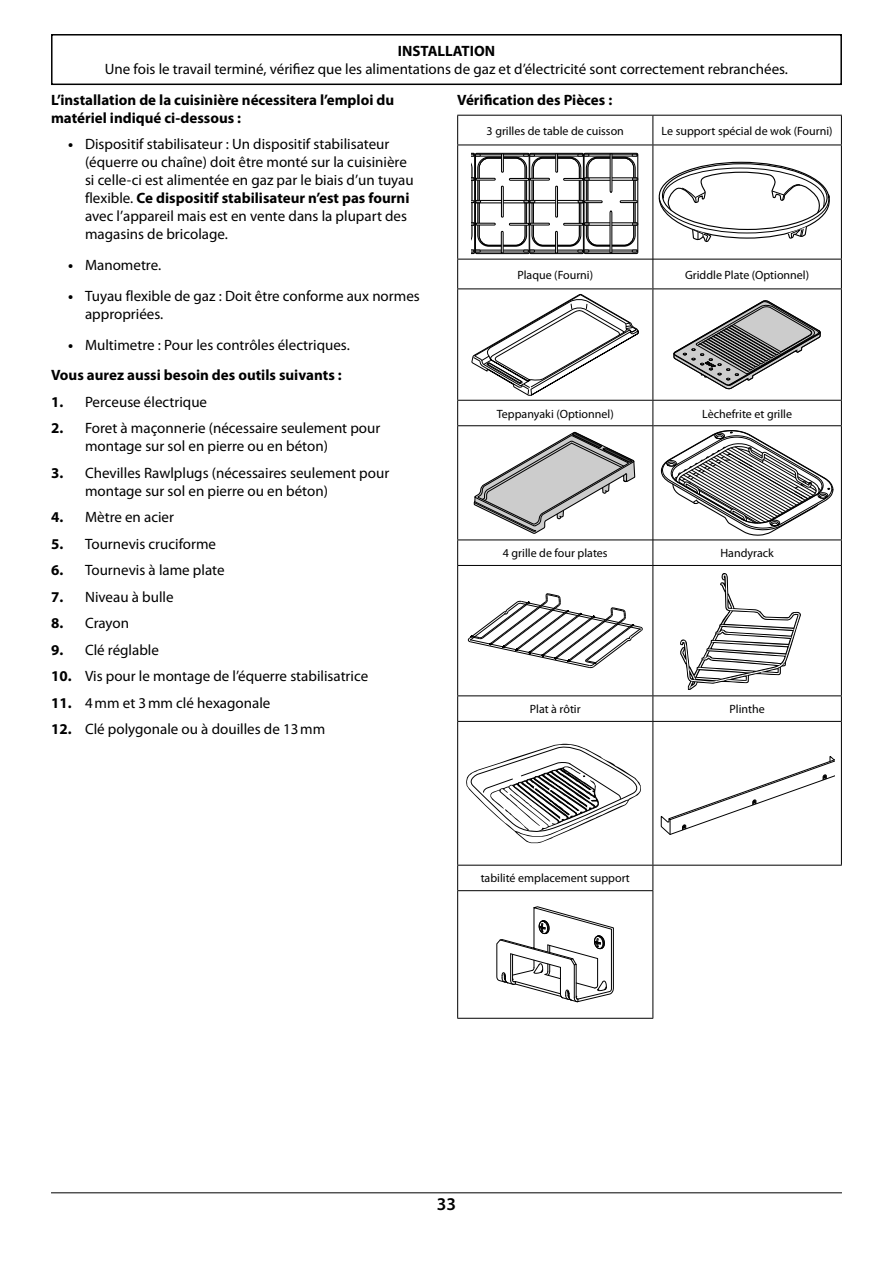
<style>
.page{position:relative;width:893px;height:1263px;background:#fff}
.page>*{position:absolute;margin:0;border:0;box-sizing:border-box;transform-origin:0 0}
.t1{font:600 18px "Myriad Pro";color:#000}
.t2{font:15px/18px "Myriad Pro";color:#000}
.Body{font:700 15px "Myriad Pro";color:#000}
.Body_centre{font:12px "Myriad Pro";color:#000}
.s1{font-weight:700}
</style>
<div class="page">
<div style="left:51px;top:34px;width:791px;height:51px;border:2px solid #000"></div>
<hr style="left:51px;top:1192px;width:791px;height:1px;background:#000">
<hr style="left:457px;top:115px;width:196px;height:1px;background:#000">
<svg style="left:457px;top:116px;width:1px;height:29px"></svg>
<hr style="left:653px;top:115px;width:189px;height:1px;background:#000">
<svg style="left:652px;top:116px;width:1px;height:29px"></svg>
<svg style="left:841px;top:116px;width:1px;height:29px"></svg>
<hr style="left:457px;top:145px;width:196px;height:1px;background:#000">
<hr style="left:457px;top:145px;width:1px;height:114px;background:#000">
<hr style="left:653px;top:145px;width:189px;height:1px;background:#000">
<hr style="left:652px;top:145px;width:1px;height:114px;background:#000">
<hr style="left:841px;top:145px;width:1px;height:114px;background:#000">
<hr style="left:457px;top:259px;width:196px;height:1px;background:#000">
<svg style="left:457px;top:259px;width:1px;height:29px"></svg>
<hr style="left:457px;top:288px;width:195px;height:1px;background:#000">
<hr style="left:457px;top:289px;width:1px;height:111px;background:#000">
<svg style="left:841px;top:401px;width:1px;height:24px"></svg>
<hr style="left:653px;top:425px;width:189px;height:1px;background:#000">
<hr style="left:841px;top:426px;width:1px;height:113px;background:#000">
<svg style="left:457px;top:540px;width:1px;height:25px"></svg>
<hr style="left:652px;top:539px;width:190px;height:1px;background:#000">
<svg style="left:652px;top:540px;width:1px;height:25px"></svg>
<svg style="left:841px;top:540px;width:1px;height:25px"></svg>
<hr style="left:457px;top:565px;width:196px;height:1px;background:#000">
<hr style="left:457px;top:566px;width:1px;height:129px;background:#000">
<hr style="left:653px;top:565px;width:189px;height:1px;background:#000">
<hr style="left:652px;top:566px;width:1px;height:129px;background:#000">
<hr style="left:841px;top:566px;width:1px;height:129px;background:#000">
<hr style="left:457px;top:695px;width:196px;height:1px;background:#000">
<svg style="left:457px;top:696px;width:1px;height:25px"></svg>
<hr style="left:653px;top:695px;width:189px;height:1px;background:#000">
<svg style="left:652px;top:696px;width:1px;height:25px"></svg>
<svg style="left:841px;top:696px;width:1px;height:25px"></svg>
<hr style="left:457px;top:721px;width:196px;height:1px;background:#000">
<hr style="left:457px;top:722px;width:1px;height:143px;background:#000">
<hr style="left:653px;top:721px;width:189px;height:1px;background:#000">
<hr style="left:652px;top:722px;width:1px;height:143px;background:#000">
<hr style="left:841px;top:722px;width:1px;height:143px;background:#000">
<hr style="left:457px;top:865px;width:196px;height:1px;background:#000">
<svg style="left:457px;top:865px;width:1px;height:25px"></svg>
<hr style="left:653px;top:865px;width:189px;height:1px;background:#000">
<svg style="left:652px;top:865px;width:1px;height:25px"></svg>
<hr style="left:457px;top:890px;width:196px;height:1px;background:#000">
<hr style="left:457px;top:891px;width:1px;height:127px;background:#000">
<hr style="left:652px;top:891px;width:1px;height:127px;background:#000">
<hr style="left:457px;top:1018px;width:196px;height:1px;background:#000">
<hr style="left:652px;top:259px;width:190px;height:1px;background:#000">
<svg style="left:652px;top:259px;width:1px;height:29px"></svg>
<svg style="left:841px;top:259px;width:1px;height:29px"></svg>
<hr style="left:652px;top:288px;width:190px;height:1px;background:#000">
<hr style="left:652px;top:289px;width:1px;height:111px;background:#000">
<hr style="left:841px;top:289px;width:1px;height:111px;background:#000">
<hr style="left:457px;top:400px;width:196px;height:1px;background:#000">
<svg style="left:457px;top:401px;width:1px;height:24px"></svg>
<hr style="left:653px;top:400px;width:189px;height:1px;background:#000">
<svg style="left:652px;top:401px;width:1px;height:24px"></svg>
<hr style="left:457px;top:425px;width:196px;height:1px;background:#000">
<hr style="left:457px;top:426px;width:1px;height:113px;background:#000">
<hr style="left:652px;top:426px;width:1px;height:113px;background:#000">
<hr style="left:457px;top:539px;width:196px;height:1px;background:#000">
<svg style="left:471px;top:152px;width:168px;height:103px"></svg>
<svg style="left:658px;top:162px;width:172px;height:80px"></svg>
<svg style="left:472px;top:294px;width:167px;height:102px"></svg>
<svg style="left:673px;top:300px;width:148px;height:90px"></svg>
<svg style="left:473px;top:431px;width:163px;height:103px"></svg>
<svg style="left:661px;top:430px;width:172px;height:106px"></svg>
<svg style="left:468px;top:593px;width:175px;height:75px"></svg>
<svg style="left:680px;top:573px;width:121px;height:117px"></svg>
<svg style="left:466px;top:744px;width:175px;height:99px"></svg>
<svg style="left:660px;top:756px;width:174px;height:79px"></svg>
<svg style="left:496px;top:906px;width:118px;height:97px"></svg>
<p class="Body" style="left:398px;top:41px;width:99px">INSTALLATION</p>
<p class="t2" style="left:105px;top:60px;width:685px">Une fois le travail terminé, vérifiez que les alimentations de gaz et d’électricité sont correctement rebranchées.</p>
<p class="Body" style="left:51px;top:90px;width:345px">L’installation de la cuisinière nécessitera l’emploi du</p>
<p class="Body" style="left:457px;top:90px;width:157px">Vérification des Pièces :</p>
<p class="Body" style="left:51px;top:108px;width:192px">matériel indiqué ci-dessous :</p>
<p class="t2" style="left:85px;top:135px;width:330px;text-indent:-17px"><span class="s1">•</span> Dispositif stabilisateur : Un dispositif stabilisateur (équerre ou chaîne) doit être monté sur la cuisinière si celle-ci est alimentée en gaz par le biais d’un tuyau flexible. <span class="s1">Ce dispositif stabilisateur n’est pas fourni </span>avec l’appareil mais est en vente dans la plupart des magasins de bricolage.</p>
<p class="t2" style="left:68px;top:256px;width:95px"><span class="s1">•</span> Manometre.</p>
<p class="t2" style="left:85px;top:287px;width:336px;text-indent:-17px"><span class="s1">•</span> Tuyau flexible de gaz : Doit être conforme aux normes appropriées.</p>
<p class="t2" style="left:68px;top:335px;width:283px"><span class="s1">•</span> Multimetre : Pour les contrôles électriques.</p>
<p class="Body" style="left:51px;top:365px;width:292px">Vous aurez aussi besoin des outils suivants :</p>
<p class="t2" style="left:51px;top:393px;width:158px"><span class="s1">1.</span> Perceuse électrique</p>
<p class="t2" style="left:85px;top:419px;width:297px;text-indent:-34px"><span class="s1">2.</span> Foret à maçonnerie (nécessaire seulement pour montage sur sol en pierre ou en béton)</p>
<p class="t2" style="left:85px;top:464px;width:306px;text-indent:-34px"><span class="s1">3.</span> Chevilles Rawlplugs (nécessaires seulement pour montage sur sol en pierre ou en béton)</p>
<p class="t2" style="left:51px;top:508px;width:124px"><span class="s1">4.</span> Mètre en acier</p>
<p class="t2" style="left:51px;top:535px;width:167px"><span class="s1">5.</span> Tournevis cruciforme</p>
<p class="t2" style="left:51px;top:561px;width:175px"><span class="s1">6.</span> Tournevis à lame plate</p>
<p class="t2" style="left:51px;top:588px;width:124px"><span class="s1">7.</span> Niveau à bulle</p>
<p class="t2" style="left:51px;top:614px;width:80px"><span class="s1">8.</span> Crayon</p>
<p class="t2" style="left:51px;top:641px;width:109px"><span class="s1">9.</span> Clé réglable</p>
<p class="t2" style="left:51px;top:667px;width:319px"><span class="s1">10.</span> Vis pour le montage de l’équerre stabilisatrice</p>
<p class="t2" style="left:51px;top:694px;width:221px"><span class="s1">11.</span> 4mm et 3mm clé hexagonale</p>
<p class="t2" style="left:51px;top:720px;width:276px"><span class="s1">12.</span> Clé polygonale ou à douilles de 13mm</p>
<p class="Body_centre" style="left:487px;top:123px;width:139px">3 grilles de table de cuisson</p>
<p class="Body_centre" style="left:662px;top:123px;width:173px">Le support spécial de wok (Fourni)</p>
<p class="Body_centre" style="left:517px;top:267px;width:77px">Plaque (Fourni)</p>
<p class="Body_centre" style="left:685px;top:267px;width:126px">Griddle Plate (Optionnel)</p>
<p class="Body_centre" style="left:497px;top:406px;width:118px">Teppanyaki (Optionnel)</p>
<p class="Body_centre" style="left:702px;top:406px;width:91px">Lèchefrite et grille</p>
<p class="Body_centre" style="left:503px;top:546px;width:106px">4 grille de four plates</p>
<p class="Body_centre" style="left:720px;top:546px;width:55px">Handyrack</p>
<p class="Body_centre" style="left:530px;top:702px;width:52px">Plat à rôtir</p>
<p class="Body_centre" style="left:729px;top:702px;width:37px">Plinthe</p>
<p class="Body_centre" style="left:481px;top:871px;width:151px">tabilité emplacement support</p>
<p class="t1" style="left:437px;top:1193px;width:21px">33</p>
</div>
